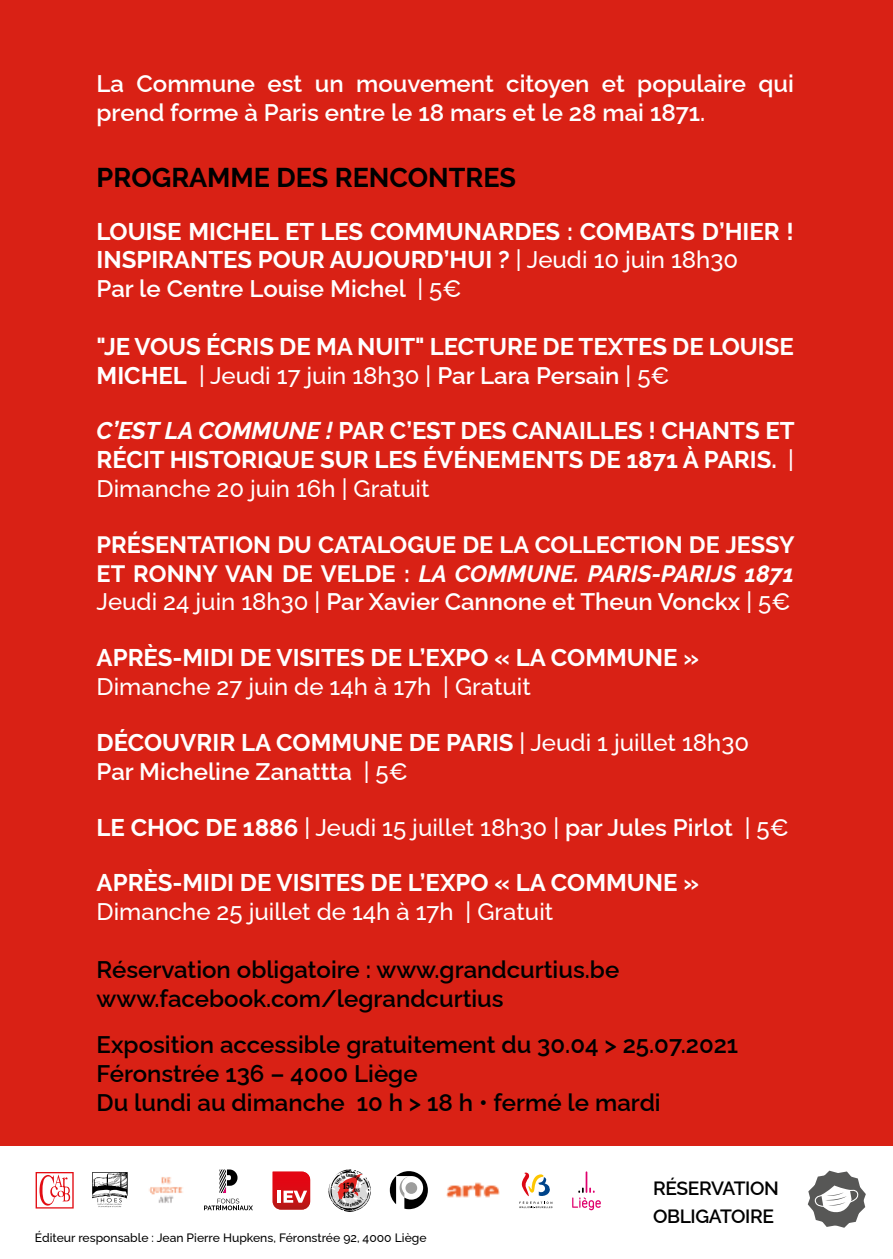
<style>
.page{position:relative;width:893px;height:1259px;background:#fff}
.page>*{position:absolute;margin:0;border:0;box-sizing:border-box;transform-origin:0 0}
.t1{font:700 27px "Raleway";color:#000}
.t2{font:700 24px/28.8px "Raleway";color:#fff}
.t3{font:600 24px/28.8px "Raleway";color:#000}
.t4{font:600 24px/28.8px "Raleway";color:#fff}
.t5{font:500 24px "Raleway";color:#fff}
.t6{font:700 23.4px/28.8px "Raleway";color:#fff}
.t7{font:600 19.2px/27.3px "Raleway";letter-spacing:-.02em;color:#000}
.t8{font:500 12px "Raleway";color:#000}
.t9{font:condensed 8.1px/9.6px "Bernard";color:#000}
.t10{font:condensed 4.5px "Bernard";color:#000}
.s1{font-weight:500}
.s2{font-weight:600}
.s3{font-style:italic}
.s4{font-weight:700}
</style>
<div class="page">
<div style="left:0;top:0;width:893px;height:1145px;background:#d92115"></div>
<svg style="left:808px;top:1170px;width:58px;height:57px"></svg>
<svg style="left:92px;top:1172px;width:36px;height:36px"></svg>
<svg style="left:36px;top:1172px;width:38px;height:36px"></svg>
<svg style="left:519px;top:1172px;width:33px;height:36px"></svg>
<svg style="left:572px;top:1171px;width:29px;height:39px"></svg>
<img style="left:149px;top:1177px;width:34px;height:26px">
<svg style="left:390px;top:1171px;width:38px;height:38px"></svg>
<div style="left:405px;top:1182px;width:12px;height:11px;background:#9d9d9c;border-radius:50%"></div>
<svg style="left:204px;top:1169px;width:49px;height:41px"></svg>
<svg style="left:272px;top:1171px;width:39px;height:39px;background:#de4147"></svg>
<img style="left:446px;top:1182px;width:53px;height:16px">
<svg style="left:328px;top:1169px;width:43px;height:43px"></svg>
<p class="t4" style="left:97px;top:66px;width:699px">La Commune est un mouvement citoyen et populaire qui prend forme à Paris entre le 18 mars et le 28 mai 1871.</p>
<p class="t1" style="left:97px;top:162px;width:421px">PROGRAMME DES RENCONTRES</p>
<p class="t2" style="left:97px;top:217px;width:699px">LOUISE MICHEL ET LES COMMUNARDES : COMBATS D’HIER !<br>INSPIRANTES POUR AUJOURD’HUI ? <span class="s1">| Jeudi 10 juin 18h30<br></span><span class="s2">Par le Centre Louise Michel</span> <span class="s1">| 5€</span></p>
<p class="t2" style="left:97px;top:332px;width:699px">"JE VOUS ÉCRIS DE MA NUIT" LECTURE DE TEXTES DE LOUISE<br>MICHEL <span class="s1">| Jeudi 17 juin 18h30 |</span> <span class="s2">Par Lara Persain</span> <span class="s1">| 5€</span></p>
<p class="t2" style="left:97px;top:417px;width:700px;text-align:justify"><span class="s3">C’EST LA COMMUNE !</span> PAR C’EST DES CANAILLES ! CHANTS ET RÉCIT HISTORIQUE SUR LES ÉVÉNEMENTS DE 1871 À PARIS. <span class="s1">| Dimanche 20 juin 16h | Gratuit</span></p>
<p class="t6" style="left:97px;top:530px;width:700px">PRÉSENTATION DU CATALOGUE DE LA COLLECTION DE JESSY<br>ET RONNY VAN DE VELDE : <span class="s3">LA COMMUNE. PARIS-PARIJS 1871</span></p>
<p class="t4" style="left:97px;top:585px;width:695px"><span class="s1">Jeudi 24 juin 18h30 |</span> Par Xavier Cannone et Theun Vonckx <span class="s1">| 5€</span></p>
<p class="t2" style="left:97px;top:643px;width:604px">APRÈS-MIDI DE VISITES DE L’EXPO « LA COMMUNE »</p>
<p class="t5" style="left:97px;top:667px;width:436px">Dimanche 27 juin de 14h à 17h | Gratuit</p>
<p class="t2" style="left:97px;top:728px;width:654px">DÉCOUVRIR LA COMMUNE DE PARIS <span class="s1">| Jeudi 1 juillet 18h30<br></span><span class="s2">Par Micheline Zanattta</span> <span class="s1">| 5€</span></p>
<p class="t5" style="left:97px;top:808px;width:694px"><span class="s4">LE CHOC DE 1886</span> | Jeudi 15 juillet 18h30 | <span class="s2">par Jules Pirlot</span> | 5€</p>
<p class="t2" style="left:97px;top:868px;width:604px">APRÈS-MIDI DE VISITES DE L’EXPO « LA COMMUNE »</p>
<p class="t5" style="left:97px;top:892px;width:458px">Dimanche 25 juillet de 14h à 17h | Gratuit</p>
<p class="t3" style="left:97px;top:952px;width:524px">Réservation obligatoire : www.grandcurtius.be www.facebook.com/legrandcurtius</p>
<p class="t3" style="left:97px;top:1027px;width:643px">Exposition accessible gratuitement du 30.04 &gt; 25.07.2021<br>Féronstrée 136 – 4000 Liège<br>Du lundi au dimanche 10 h &gt; 18 h • fermé le mardi</p>
<p class="t9" style="left:343px;top:1181px;width:12px">150<br>135</p>
<p class="t10" style="left:354px;top:1187px;width:7px">ANS</p>
<p class="t8" style="left:35px;top:1228px;width:393px">Éditeur responsable : Jean Pierre Hupkens, Féronstrée 92, 4000 Liège</p>
<p class="t7" style="left:653px;top:1172px;width:127px">RÉSERVATION<br>OBLIGATOIRE</p>
</div>
